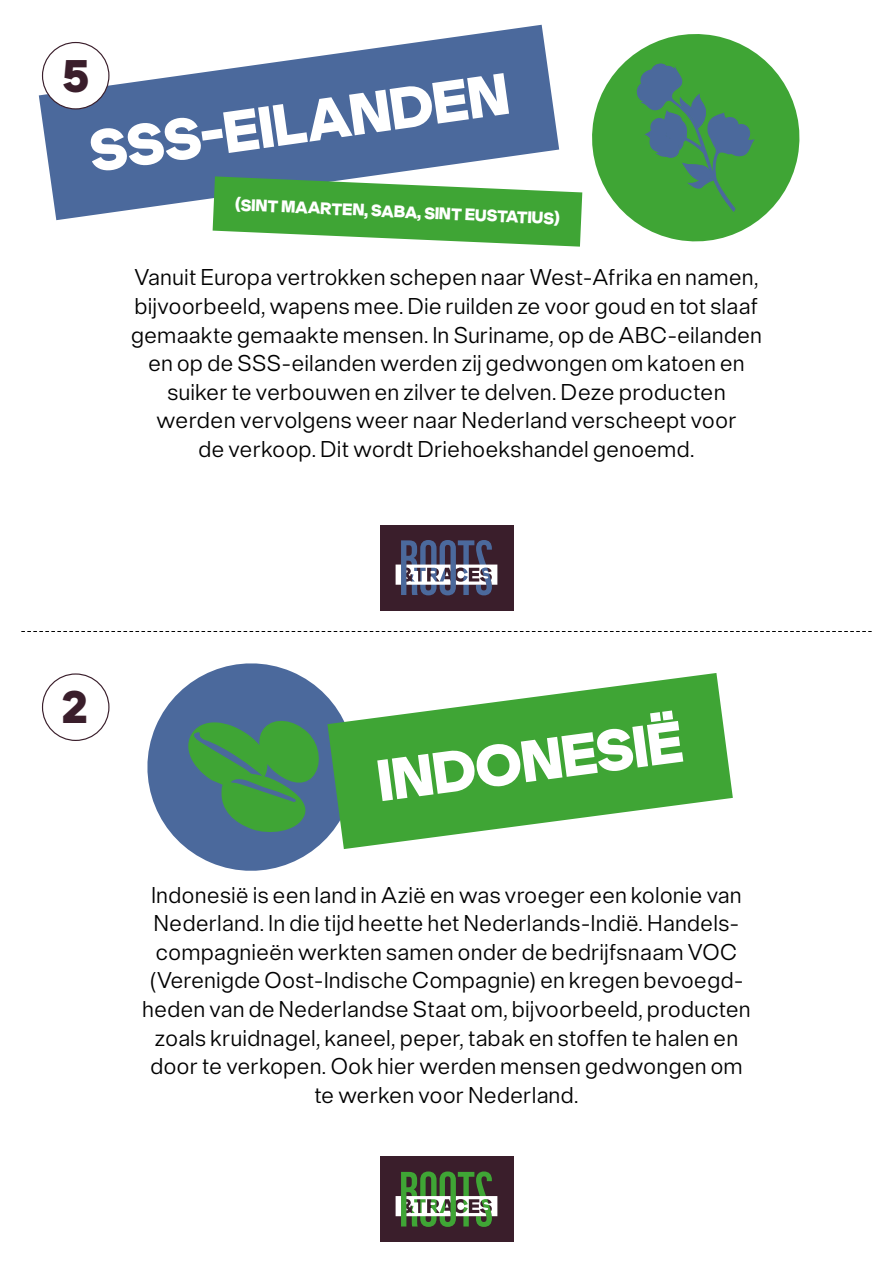
<style>
.page{position:relative;width:893px;height:1263px;background:#fff}
.page>*{position:absolute;margin:0;border:0;box-sizing:border-box;transform-origin:0 0}
.t1{font:62.85px "neue Singular D Black";color:#fff}
.t2{font:49.05px "neue Singular D Black";color:#3a1e2b}
.t3{font:24.6px/28.5px "neue Singular D Light";color:#000;text-align:center}
.t4{font:18px "neue Singular D Black";color:#fff}
</style>
<div class="page">
<div style="left:380px;top:525px;width:133px;height:85px;background:#3a1e2b"></div>
<svg style="left:396px;top:540px;width:101px;height:55px"></svg>
<div style="left:380px;top:1157px;width:133px;height:85px;background:#3a1e2b"></div>
<svg style="left:396px;top:1171px;width:101px;height:56px"></svg>
<svg style="left:22px;top:631px;width:849px;height:1px"></svg>
<svg style="left:39px;top:25px;width:520px;height:195px;fill:#4b699c"></svg>
<svg style="left:213px;top:176px;width:369px;height:71px"></svg>
<svg style="left:592px;top:34px;width:208px;height:208px;fill:#3fa535"></svg>
<svg style="left:634px;top:60px;width:121px;height:152px;background:#429253"></svg>
<svg style="left:147px;top:663px;width:180px;height:208px;fill:#4b699c"></svg>
<svg style="left:188px;top:717px;width:134px;height:118px;background:#448b60"></svg>
<svg style="left:327px;top:673px;width:406px;height:176px;fill:#3fa535"></svg>
<div style="left:43px;top:43px;width:66px;height:66px;background:#fff;border-radius:50%"></div>
<div style="left:42px;top:42px;width:67px;height:67px;border:1px solid #3a1e2b;border-radius:50%"></div>
<div style="left:42px;top:673px;width:67px;height:68px;border:1px solid #3a1e2b;border-radius:50%"></div>
<h2 class="t2" style="left:62px;top:44px;width:28px">5</h2>
<h1 class="t1" style="left:84px;top:112px;width:424px;rotate:-8deg">SSS-EILANDEN</h1>
<p class="t4" style="left:235px;top:194px;width:327px;rotate:2deg">(SINT MAARTEN, SABA, SINT EUSTATIUS)</p>
<p class="t3" style="left:131px;top:263px;width:633px">Vanuit Europa vertrokken schepen naar West-Afrika en namen, bijvoorbeeld, wapens mee. Die ruilden ze voor goud en tot slaaf gemaakte gemaakte mensen. In Suriname, op de ABC-eilanden en op de SSS-eilanden werden zij gedwongen om katoen en suiker te verbouwen en zilver te delven. Deze producten werden vervolgens weer naar Nederland verscheept voor<br>de verkoop. Dit wordt Driehoekshandel genoemd.</p>
<h2 class="t2" style="left:62px;top:676px;width:28px">2</h2>
<h1 class="t1" style="left:372px;top:742px;width:309px;rotate:-8deg">INDONESIË</h1>
<p class="t3" style="left:142px;top:880px;width:610px">Indonesië is een land in Azië en was vroeger een kolonie van Nederland. In die tijd heette het Nederlands-Indië. Handels&shy;compagnieën werkten samen onder de bedrijfsnaam VOC (Verenigde Oost-Indische Compagnie) en kregen bevoegd&shy;heden van de Nederlandse Staat om, bijvoorbeeld, producten zoals kruidnagel, kaneel, peper, tabak en stoffen te halen en door te verkopen. Ook hier werden mensen gedwongen om te werken voor Nederland.</p>
</div>
